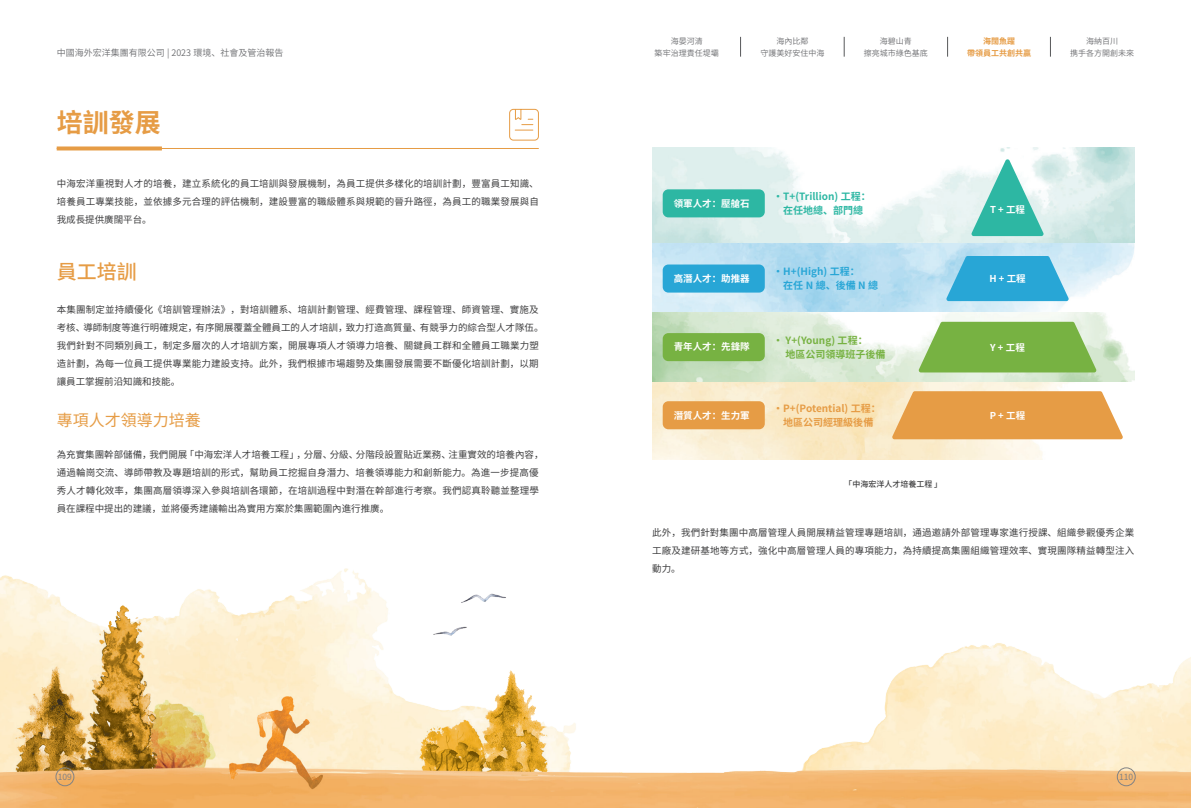
<style>
.page{position:relative;width:1191px;height:808px;background:#fff}
.page>*{position:absolute;margin:0;border:0;box-sizing:border-box;transform-origin:0 0}
.t1{font:700 26px "Source Han Sans SC";color:#e69c45}
.t2{font:500 20px "Source Han Sans SC";color:#e69c45}
.t3{font:16px "Source Han Sans SC";color:#e69c45}
.t4{font:700 10px/14px "Source Han Sans CN";color:#e69c45;text-align:center}
.t5{font:700 10px/14px "Source Han Sans CN";color:#2db7a3;text-align:center}
.t6{font:700 10px/14px "Source Han Sans CN";color:#77b242}
.t7{font:700 10px/14px "Source Han Sans CN";color:#28a6d6}
.t8{font:9.5px/18px "Source Han Sans CN";letter-spacing:.015em;color:#3e3e3f;text-align:justify}
.t9{font:700 9.5px "Source Han Sans SC";color:#fff}
.t10{font:9px "Source Han Sans CN";color:#6c6d70}
.t11{font:8.5px "Source Han Sans CN";color:#808285}
.t12{font:8px/12px "Source Han Sans CN";color:#6c6d70;text-align:center}
.t13{font:700 8px/12px "Source Han Sans CN";color:#e69c45;text-align:center}
.t14{font:500 8px "Source Han Sans CN";color:#3e3e3f}
</style>
<div class="page">
<img style="left:0;top:36px;width:1191px;height:772px">
<hr style="left:57px;top:148px;width:482px;height:1px;background:#e69c45">
<svg style="left:57px;top:146px;width:105px;height:4px"></svg>
<svg style="left:508px;top:108px;width:31px;height:33px"></svg>
<div style="left:1117px;top:767px;width:18px;height:19px;border:1px solid #808285;border-radius:50%"></div>
<div style="left:56px;top:767px;width:18px;height:19px;border:1px solid #808285;border-radius:50%"></div>
<svg style="left:740px;top:37px;width:1px;height:20px"></svg>
<svg style="left:844px;top:37px;width:1px;height:20px"></svg>
<svg style="left:947px;top:37px;width:1px;height:20px"></svg>
<svg style="left:1050px;top:37px;width:1px;height:20px"></svg>
<img style="left:652px;top:148px;width:482px;height:312px">
<div style="left:662px;top:189px;width:103px;height:28px;background:#2db7a3;border-radius:6px"></div>
<div style="left:662px;top:264px;width:103px;height:29px;background:#28a6d6;border-radius:6px"></div>
<div style="left:662px;top:333px;width:103px;height:28px;background:#77b242;border-radius:6px"></div>
<div style="left:662px;top:401px;width:103px;height:28px;background:#e69c45;border-radius:6px"></div>
<svg style="left:946px;top:256px;width:123px;height:45px;background:#40afda"></svg>
<svg style="left:918px;top:322px;width:178px;height:50px;background:#85ba56"></svg>
<svg style="left:891px;top:391px;width:232px;height:48px;background:#e8a454"></svg>
<svg style="left:971px;top:159px;width:73px;height:77px"></svg>
<p class="t10" style="left:57px;top:47px;width:228px">中國海外宏洋集團有限公司 | 2023 環境、社會及管治報告</p>
<h1 class="t1" style="left:57px;top:108px;width:105px">培訓發展</h1>
<p class="t8" style="left:57px;top:175px;width:483px">中海宏洋重視對人才的培養，建立系統化的員工培訓與發展機制，為員工提供多樣化的培訓計劃，豐富員工知識、培養員工專業技能，並依據多元合理的評估機制，建設豐富的職級體系與規範的晉升路徑，為員工的職業發展與自我成長提供廣闊平台。</p>
<h2 class="t2" style="left:57px;top:260px;width:81px">員工培訓</h2>
<p class="t8" style="left:57px;top:301px;width:488px;text-align:left">本集團制定並持續優化《培訓管理辦法》，對培訓體系、培訓計劃管理、經費管理、課程管理、師資管理、實施及考核、導師制度等進行明確規定，有序開展覆蓋全體員工的人才培訓，致力打造高質量、有競爭力的綜合型人才隊伍。我們針對不同類別員工，制定多層次的人才培訓方案，開展專項人才領導力培養、關鍵員工群和全體員工職業力塑造計劃，為每一位員工提供專業能力建設支持。此外，我們根據市場趨勢及集團發展需要不斷優化培訓計劃，以期讓員工掌握前沿知識和技能。</p>
<h3 class="t3" style="left:57px;top:411px;width:145px">專項人才領導力培養</h3>
<p class="t8" style="left:57px;top:446px;width:488px;text-align:left">為充實集團幹部儲備，我們開展「中海宏洋人才培養工程」，分層、分級、分階段設置貼近業務、注重實效的培養內容，通過輪崗交流、導師帶教及專題培訓的形式，幫助員工挖掘自身潛力、培養領導能力和創新能力。為進一步提高優秀人才轉化效率，集團高層領導深入參與培訓各環節，在培訓過程中對潛在幹部進行考察。我們認真聆聽並整理學員在課程中提出的建議，並將優秀建議輸出為實用方案於集團範圍內進行推廣。</p>
<p class="t12" style="left:654px;top:35px;width:65px">海晏河清<br>築牢治理責任堤壩</p>
<p class="t12" style="left:760px;top:35px;width:65px">海內比鄰<br>守護美好安住中海</p>
<p class="t12" style="left:864px;top:35px;width:65px">海碧山青<br>擦亮城市綠色基底</p>
<p class="t13" style="left:967px;top:35px;width:65px">海闊魚躍<br>帶領員工共創共贏</p>
<p class="t12" style="left:1070px;top:35px;width:65px">海納百川<br>携手各方開創未來</p>
<p class="t9" style="left:673px;top:198px;width:77px">領軍人才：壓艙石</p>
<p class="t5" style="left:773px;top:190px;width:99px">·T+(Trillion) 工程：在任地總、部門總</p>
<p class="t9" style="left:673px;top:273px;width:77px">高潛人才：助推器</p>
<p class="t7" style="left:783px;top:265px;width:96px;text-indent:-10px">·H+(High) 工程：<br>在任 N 總、後備 N 總</p>
<p class="t9" style="left:673px;top:342px;width:77px">青年人才：先鋒隊</p>
<p class="t6" style="left:785px;top:333px;width:101px;text-indent:-12px">‧ Y+(Young) 工程：<br>地區公司領導班子後備</p>
<p class="t9" style="left:673px;top:410px;width:77px">潛質人才：生力軍</p>
<p class="t4" style="left:773px;top:402px;width:109px">‧ P+(Potential) 工程：地區公司經理級後備</p>
<p class="t14" style="left:844px;top:479px;width:99px">「中海宏洋人才培養工程」</p>
<p class="t9" style="left:990px;top:204px;width:37px">T+工程</p>
<p class="t9" style="left:989px;top:273px;width:38px">H+工程</p>
<p class="t9" style="left:990px;top:342px;width:36px">Y+工程</p>
<p class="t9" style="left:989px;top:410px;width:37px">P+工程</p>
<p class="t8" style="left:652px;top:524px;width:483px">此外，我們針對集團中高層管理人員開展精益管理專題培訓，通過邀請外部管理專家進行授課、組織參觀優秀企業工廠及建研基地等方式，強化中高層管理人員的專項能力，為持續提高集團組織管理效率、實現團隊精益轉型注入動力。</p>
<p class="t11" style="left:58px;top:772px;width:16px">109</p>
<p class="t11" style="left:1119px;top:772px;width:16px">110</p>
</div>
